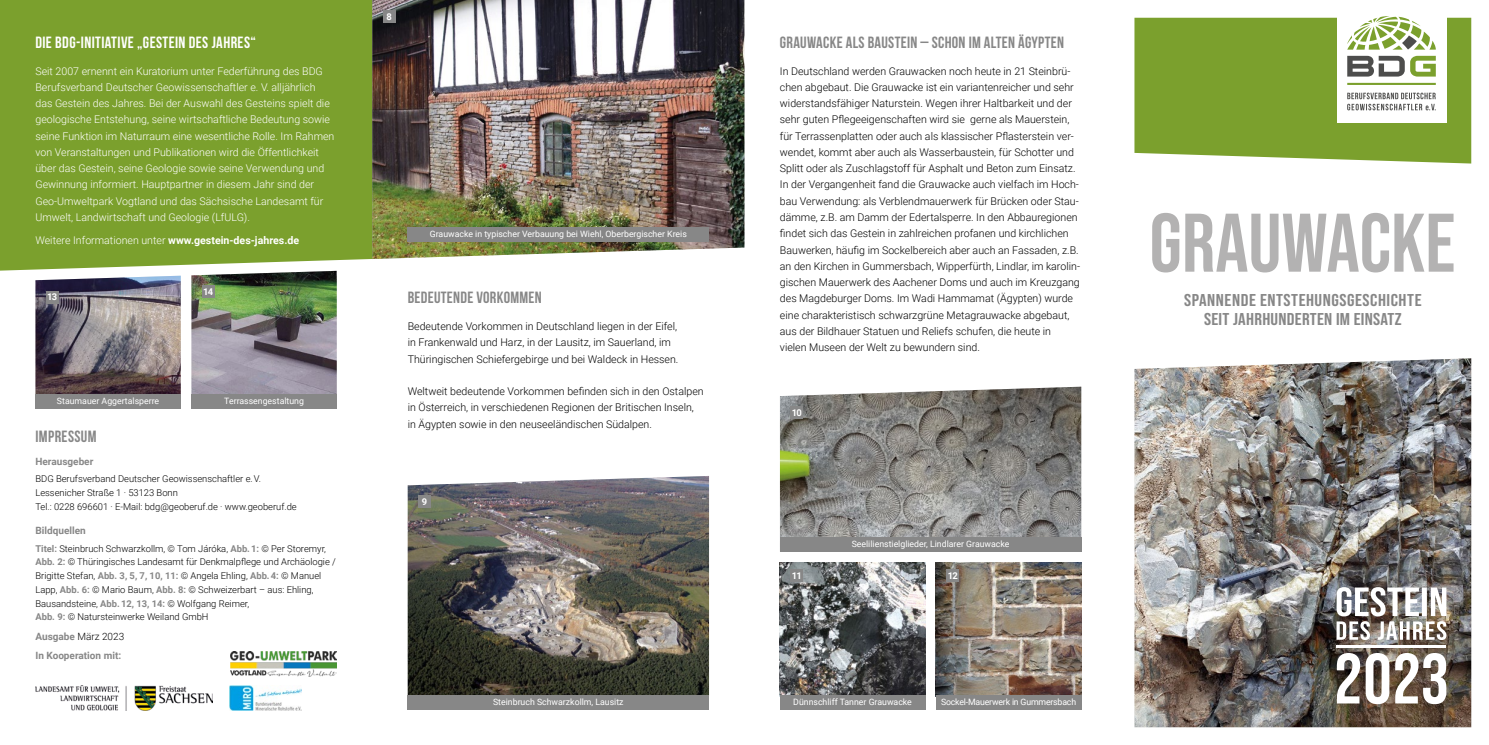
<style>
.page{position:relative;width:1489px;height:745px;background:#fff}
.page>*{position:absolute;margin:0;border:0;box-sizing:border-box;transform-origin:0 0}
.t1{font:700 17.12px/19px "Bebas Neue Pro";letter-spacing:.03em;color:#878787;text-align:center;scale:1.11 1}
.t2{font:700 16.25px "Bebas Neue";letter-spacing:.02em;color:#878787}
.t3{font:700 16.25px "Bebas Neue";letter-spacing:.025em;color:#fff}
.t4{font:300 10.62px/16.2px "Roboto";color:#000}
.t5{font:300 10.62px/16.2px "Roboto";color:#fff}
.t6{font:700 10px/19.1px "Roboto";color:#878787}
.t7{font:300 9.38px/13.8px "Roboto";color:#000}
.t8{font:700 9.38px "Roboto";letter-spacing:-.075em;color:#fff}
.t9{font:8.75px "Roboto";color:#fff}
.t10{font:8.75px "Roboto";letter-spacing:-.02em;color:#fff}
.s1{font-weight:700}
.s2{font-weight:700;color:#878787}
.s3{font-weight:300;color:#000}
</style>
<div class="page">
<img style="left:35px;top:275px;width:146px;height:119px">
<img style="left:407px;top:476px;width:302px;height:218px">
<img style="left:780px;top:386px;width:301px;height:151px">
<img style="left:191px;top:270px;width:146px;height:124px">
<img style="left:1134px;top:358px;width:336px;height:368px">
<div style="left:1134px;top:18px;width:336px;height:145px;background:#7ba02d"></div>
<div style="left:1336px;top:0;width:110px;height:122px;background:#fff"></div>
<svg style="left:1347px;top:56px;width:88px;height:20px"></svg>
<hr style="left:1347px;top:83px;width:88px;height:2px;background:#7ba02d">
<svg style="left:1347px;top:16px;width:88px;height:34px"></svg>
<svg style="left:1347px;top:93px;width:88px;height:17px"></svg>
<div style="left:0;top:0;width:372px;height:270px;background:#7ba02d"></div>
<img style="left:372px;top:0;width:372px;height:259px">
<div style="left:407px;top:227px;width:302px;height:14px;background:#878787"></div>
<div style="left:191px;top:394px;width:146px;height:14px;background:#878787"></div>
<div style="left:35px;top:394px;width:146px;height:14px;background:#878787"></div>
<div style="left:407px;top:694px;width:302px;height:15px;background:#878787"></div>
<img style="left:780px;top:562px;width:145px;height:132px">
<div style="left:780px;top:694px;width:145px;height:15px;background:#878787"></div>
<img style="left:935px;top:562px;width:146px;height:132px">
<div style="left:935px;top:694px;width:146px;height:15px;background:#878787"></div>
<div style="left:780px;top:537px;width:301px;height:14px;background:#878787"></div>
<div style="left:383px;top:11px;width:12px;height:12px;background:#878787"></div>
<div style="left:418px;top:495px;width:13px;height:12px;background:#878787"></div>
<div style="left:790px;top:406px;width:13px;height:12px;background:#878787"></div>
<div style="left:790px;top:569px;width:13px;height:12px;background:#878787"></div>
<div style="left:946px;top:569px;width:12px;height:12px;background:#878787"></div>
<div style="left:46px;top:291px;width:12px;height:12px;background:#878787"></div>
<div style="left:202px;top:285px;width:12px;height:13px;background:#878787"></div>
<img style="left:35px;top:685px;width:178px;height:25px">
<img style="left:230px;top:651px;width:107px;height:24px">
<hr style="left:1336px;top:645px;width:110px;height:2px;background:#fff">
<svg style="left:1336px;top:652px;width:110px;height:51px"></svg>
<img style="left:1336px;top:586px;width:110px;height:53px">
<svg style="left:1152px;top:213px;width:301px;height:59px"></svg>
<img style="left:230px;top:685px;width:72px;height:24px">
<h2 class="t3" style="left:35px;top:33px;width:222px">DIE BDG-INITIATIVE „GESTEIN DES JAHRES“</h2>
<p class="t5" style="left:35px;top:62px;width:300px">Seit 2007 ernennt ein Kuratorium unter Federführung des BDG Berufsverband Deutscher Geowissenschaftler e. V. alljährlich das Gestein des Jahres. Bei der Auswahl des Gesteins spielt die geologische Entstehung, seine wirtschaftliche Bedeutung sowie seine Funktion im Naturraum eine wesentliche Rolle. Im Rahmen von Veranstaltungen und Publikationen wird die Öffentlichkeit über das Gestein, seine Geologie sowie seine Verwendung und Gewinnung informiert. Hauptpartner in diesem Jahr sind der Geo-Umweltpark Vogtland und das Sächsische Landesamt für Umwelt, Landwirtschaft und Geologie (LfULG).</p>
<p class="t5" style="left:35px;top:232px;width:265px">Weitere Informationen unter <span class="s1">www.gestein-des-jahres.de</span></p>
<p class="t8" style="left:47px;top:290px;width:12px">13</p>
<p class="t8" style="left:203px;top:285px;width:12px">14</p>
<p class="t9" style="left:57px;top:394px;width:104px">Staumauer Aggertalsperre</p>
<p class="t9" style="left:224px;top:394px;width:81px">Terrassengestaltung</p>
<h2 class="t2" style="left:35px;top:427px;width:63px">IMPRESSUM</h2>
<p class="t6" style="left:35px;top:451px;width:59px">Herausgeber</p>
<p class="t7" style="left:35px;top:471px;width:263px">BDG Berufsverband Deutscher Geowissenschaftler e. V.<br>Lessenicher Straße 1 · 53123 Bonn<br>Tel.: 0228 696601 · E-Mail: bdg@geoberuf.de · www.geoberuf.de</p>
<p class="t6" style="left:35px;top:520px;width:52px">Bildquellen</p>
<p class="t7" style="left:35px;top:540px;width:302px"><span class="s2">Titel:</span> Steinbruch Schwarzkollm, © Tom Járóka, <span class="s2">Abb. 1:</span> © Per Storemyr, <span class="s2">Abb. 2:</span> © Thüringisches Landesamt für Denkmalpflege und Archäologie / Brigitte Stefan, <span class="s2">Abb. 3, 5, 7, 10, 11:</span> © Angela Ehling, <span class="s2">Abb. 4:</span> © Manuel Lapp, <span class="s2">Abb. 6:</span> © Mario Baum, <span class="s2">Abb. 8:</span> © Schweizerbart – aus: Ehling, Bausandsteine, <span class="s2">Abb. 12, 13, 14:</span> © Wolfgang Reimer,<br><span class="s2">Abb. 9:</span> © Natursteinwerke Weiland GmbH</p>
<p class="t6" style="left:35px;top:625px;width:90px">Ausgabe <span class="s3">März 2023<br></span>In Kooperation mit:</p>
<p class="t8" style="left:386px;top:10px;width:7px">8</p>
<p class="t9" style="left:430px;top:227px;width:258px">Grauwacke in typischer Verbauung bei Wiehl, Oberbergischer Kreis</p>
<h2 class="t2" style="left:407px;top:288px;width:136px">BEDEUTENDE VORKOMMEN</h2>
<p class="t4" style="left:407px;top:317px;width:272px">Bedeutende Vorkommen in Deutschland liegen in der Eifel, in Frankenwald und Harz, in der Lausitz, im Sauerland, im<br>Thüringischen Schiefergebirge und bei Waldeck in Hessen.</p>
<p class="t4" style="left:407px;top:382px;width:297px">Weltweit bedeutende Vorkommen befinden sich in den Ostalpen in Österreich, in verschiedenen Regionen der Britischen Inseln, in Ägypten sowie in den neuseeländischen Südalpen.</p>
<p class="t8" style="left:422px;top:494px;width:7px">9</p>
<p class="t9" style="left:493px;top:695px;width:132px">Steinbruch Schwarzkollm, Lausitz</p>
<h2 class="t2" style="left:780px;top:33px;width:285px">GRAUWACKE ALS BAUSTEIN – SCHON IM ALTEN ÄGYPTEN</h2>
<p class="t4" style="left:780px;top:62px;width:301px">In Deutschland werden Grauwacken noch heute in 21 Steinbrü&shy;chen abgebaut. Die Grauwacke ist ein variantenreicher und sehr widerstandsfähiger Naturstein. Wegen ihrer Haltbarkeit und der sehr guten Pflegeeigenschaften wird sie gerne als Mauerstein, für Terrassenplatten oder auch als klassischer Pflasterstein ver&shy;wendet, kommt aber auch als Wasserbaustein, für Schotter und Splitt oder als Zuschlagstoff für Asphalt und Beton zum Einsatz.<br>In der Vergangenheit fand die Grauwacke auch vielfach im Hoch&shy;bau Verwendung: als Verblendmauerwerk für Brücken oder Stau&shy;dämme, z.B. am Damm der Edertalsperre. In den Abbauregionen findet sich das Gestein in zahlreichen profanen und kirchlichen Bauwerken, häufig im Sockelbereich aber auch an Fassaden, z.B. an den Kirchen in Gummersbach, Wipperfürth, Lindlar, im karolin&shy;gischen Mauerwerk des Aachener Doms und auch im Kreuzgang des Magdeburger Doms. Im Wadi Hammamat (Ägypten) wurde eine charakteristisch schwarzgrüne Metagrauwacke abgebaut, aus der Bildhauer Statuen und Reliefs schufen, die heute in vielen Museen der Welt zu bewundern sind.</p>
<p class="t8" style="left:791px;top:405px;width:12px">10</p>
<p class="t9" style="left:851px;top:537px;width:159px">Seelilienstielglieder, Lindlarer Grauwacke</p>
<p class="t8" style="left:791px;top:568px;width:12px">11</p>
<p class="t8" style="left:947px;top:568px;width:12px">12</p>
<p class="t9" style="left:793px;top:695px;width:120px">Dünnschliff Tanner Grauwacke</p>
<p class="t10" style="left:941px;top:695px;width:137px">Sockel-Mauerwerk in Gummersbach</p>
<h1 class="t1" style="left:1184px;top:290px;width:215px">SPANNENDE ENTSTEHUNGSGESCHICHTE<br>SEIT JAHRHUNDERTEN IM EINSATZ</h1>
</div>
